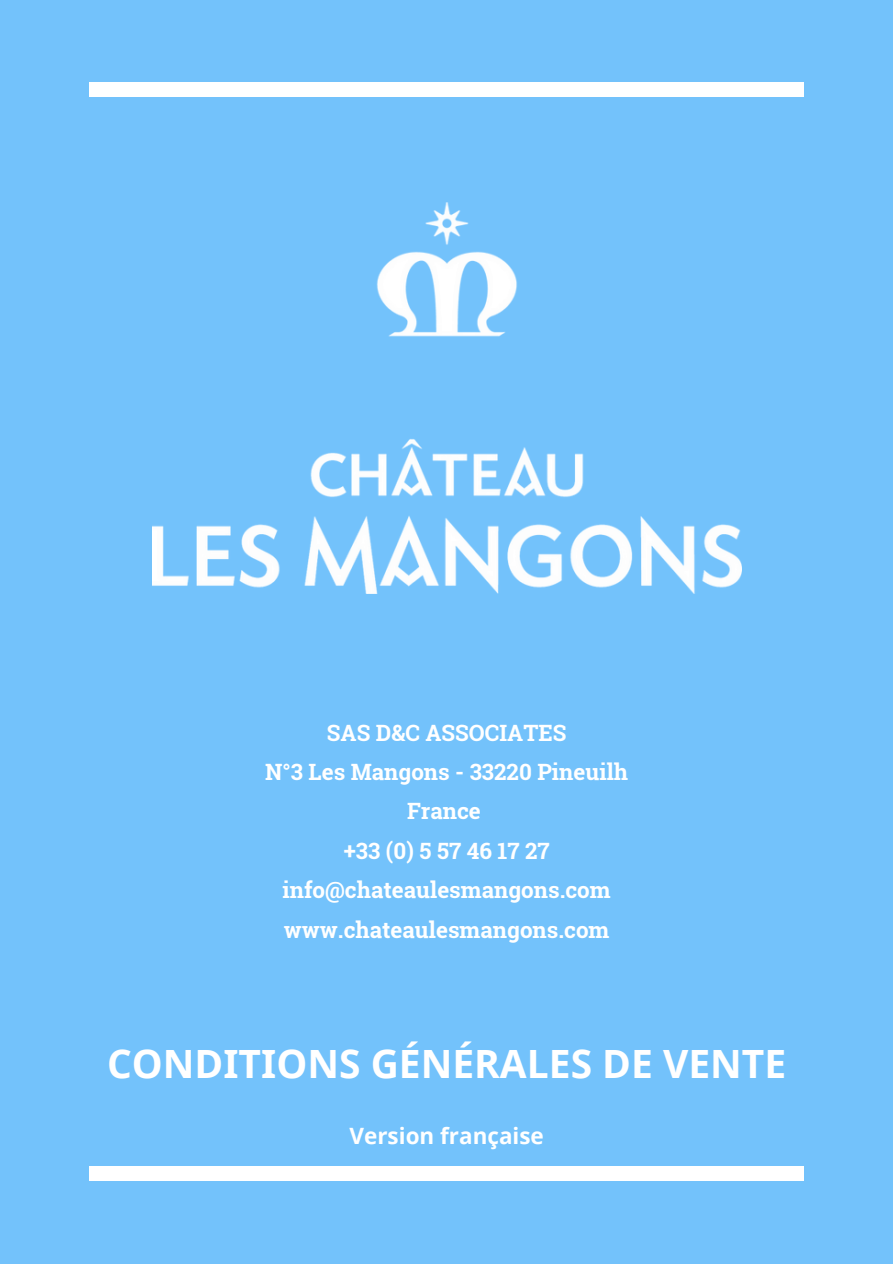
<style>
.page{position:relative;width:893px;height:1264px;background:#fff}
.page>*{position:absolute;margin:0;border:0;box-sizing:border-box;transform-origin:0 0}
.t1{font:700 39px "Noto Sans";color:#fff}
.t2{font:700 22.5px/39.3px "Roboto Slab";color:#fff;text-align:center}
.t3{font:700 22.5px "Noto Sans";color:#fff}
</style>
<div class="page">
<div style="left:0;top:0;width:892px;height:1263px;background:#73c2fb"></div>
<div style="left:89px;top:82px;width:714px;height:15px;background:#fff"></div>
<div style="left:89px;top:1166px;width:714px;height:14px;background:#fff"></div>
<img style="left:152px;top:203px;width:589px;height:390px">
<h2 class="t2" style="left:327px;top:712px;width:241px">SAS D&amp;C ASSOCIATES</h2>
<p class="t2" style="left:265px;top:751px;width:364px">N°3 Les Mangons - 33220 Pineuilh</p>
<p class="t2" style="left:407px;top:791px;width:75px">France</p>
<p class="t2" style="left:282px;top:830px;width:329px">+33 (0) 5 57 46 17 27 info@chateaulesmangons.com www.chateaulesmangons.com</p>
<h1 class="t1" style="left:107px;top:1036px;width:680px">CONDITIONS GÉNÉRALES DE VENTE</h1>
<p class="t3" style="left:349px;top:1120px;width:196px">Version française</p>
</div>
